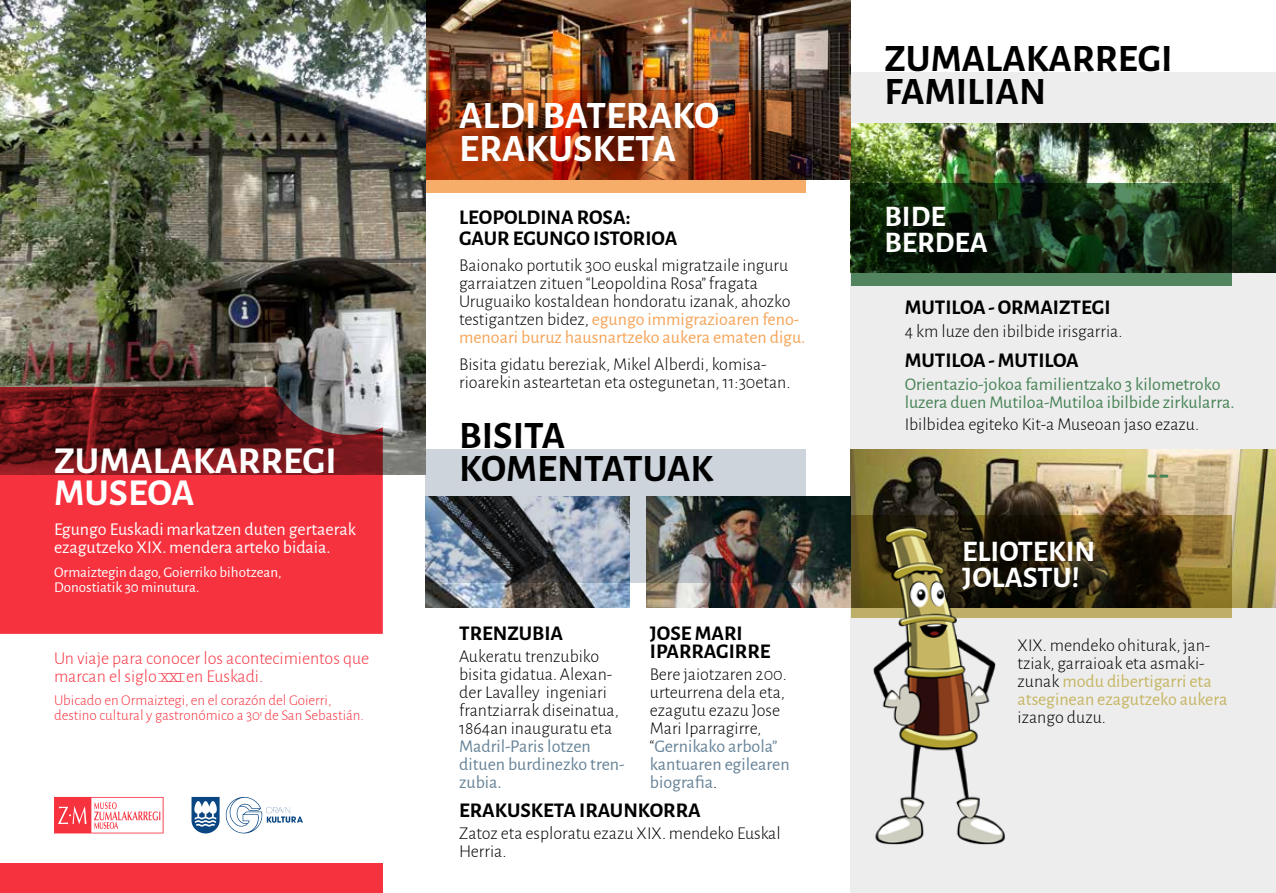
<style>
.page{position:relative;width:1276px;height:893px;background:#fff}
.page>*{position:absolute;margin:0;border:0;box-sizing:border-box;transform-origin:0 0}
.t1{font:700 39px/33px "Alegreya Sans";color:#000}
.t2{font:700 39px/33px "Alegreya Sans";color:#fff}
.t3{font:700 38.25px/31.8px "Alegreya Sans";color:#fff}
.t4{font:700 30px/25.5px "Alegreya Sans";color:#fff}
.t5{font:700 21px/21px "Alegreya Sans";color:#000}
.t6{font:300 18px/18px "Alegreya Sans";color:#000}
.t7{font:18px/18px "Alegreya Sans";color:#478356}
.t8{font:18px/18px "Alegreya Sans";color:#fff}
.t9{font:300 18px/18px "Alegreya Sans";color:#f7323f}
.t10{font:18px/18px "Alegreya Sans";color:#678398}
.t11{font:300 15px/15px "Alegreya Sans";color:#f7323f}
.t12{font:15px/15px "Alegreya Sans";color:#fff}
.s1{font-weight:400;color:#f6a458}
.s2{font-weight:400;color:#678398}
.s3{font-weight:400;color:#c6b563}
</style>
<div class="page">
<div style="left:850px;top:72px;width:426px;height:821px;background:#ededed"></div>
<img style="left:850px;top:450px;width:426px;height:157px">
<svg style="left:1149px;top:475px;width:18px;height:3px"></svg>
<svg style="left:1016px;top:516px;width:215px;height:102px;background:#4b3d1c"></svg>
<img style="left:850px;top:123px;width:426px;height:150px">
<svg style="left:850px;top:183px;width:381px;height:102px;background:#1b351c"></svg>
<img style="left:850px;top:516px;width:166px;height:329px">
<img style="left:425px;top:0;width:425px;height:180px">
<img style="left:425px;top:90px;width:381px;height:102px">
<img style="left:425px;top:583px;width:204px;height:24px">
<img style="left:646px;top:497px;width:204px;height:110px">
<img style="left:425px;top:449px;width:381px;height:134px">
<img style="left:0;top:0;width:425px;height:474px">
<div style="left:0;top:863px;width:383px;height:30px;background:#f7323f"></div>
<svg style="left:191px;top:796px;width:112px;height:38px"></svg>
<svg style="left:54px;top:797px;width:110px;height:36px"></svg>
<svg style="left:0;top:387px;width:383px;height:247px;background:#c42c36"></svg>
<h2 class="t3" style="left:54px;top:442px;width:284px">ZUMALAKARREGI<br>MUSEOA</h2>
<p class="t8" style="left:54px;top:520px;width:303px">Egungo Euskadi markatzen duten gertaerak ezagutzeko XIX. mendera arteko bidaia.</p>
<p class="t12" style="left:54px;top:564px;width:229px">Ormaiztegin dago, Goierriko bihotzean,<br>Donostiatik 30 minutura.</p>
<p class="t9" style="left:54px;top:648px;width:317px">Un viaje para conocer los acontecimientos que marcan el siglo XXI en Euskadi.</p>
<p class="t11" style="left:54px;top:692px;width:311px">Ubicado en Ormaiztegi, en el corazón del Goierri, destino cultural y gastronómico a 30’ de San Sebastián.</p>
<h1 class="t2" style="left:459px;top:96px;width:262px">ALDI BATERAKO<br>ERAKUSKETA</h1>
<p class="t5" style="left:459px;top:205px;width:220px">LEOPOLDINA ROSA:<br>GAUR EGUNGO ISTORIOA</p>
<p class="t6" style="left:459px;top:256px;width:348px">Baionako portutik 300 euskal migratzaile inguru garraiatzen zituen “Leopoldina Rosa” fragata Uruguaiko kostaldean hondoratu izanak, ahozko testigantzen bidez, <span class="s1">egungo immigrazioaren feno&shy;menoari buruz hausnartzeko aukera ematen digu.</span></p>
<p class="t6" style="left:459px;top:354px;width:333px">Bisita gidatu bereziak, Mikel Alberdi, komisa&shy;rioarekin asteartetan eta ostegunetan, 11:30etan.</p>
<h1 class="t1" style="left:459px;top:417px;width:256px">BISITA<br>KOMENTATUAK</h1>
<p class="t5" style="left:650px;top:623px;width:122px;line-height:18px">JOSE MARI<br>IPARRAGIRRE</p>
<p class="t6" style="left:650px;top:665px;width:141px">Bere jaiotzaren 200. urteurrena dela eta, ezagutu ezazu Jose<br>Mari Iparragirre, “<span class="s2">Gernikako arbola” kantuaren egilearen biografia</span>.</p>
<p class="t5" style="left:459px;top:798px;width:243px">ERAKUSKETA IRAUNKORRA</p>
<p class="t6" style="left:459px;top:823px;width:323px">Zatoz eta esploratu ezazu XIX. mendeko Euskal<br>Herria.</p>
<p class="t5" style="left:459px;top:621px;width:106px">TRENZUBIA</p>
<p class="t6" style="left:459px;top:647px;width:161px">Aukeratu trenzubiko bisita gidatua. Alexan&shy;der Lavalley ingeniari frantziarrak diseinatua,<br>1864an inauguratu eta</p>
<p class="t10" style="left:459px;top:737px;width:167px">Madril-Paris lotzen dituen burdinezko tren&shy;zubia.</p>
<h1 class="t1" style="left:884px;top:39px;width:290px">ZUMALAKARREGI<br>FAMILIAN</h1>
<h3 class="t4" style="left:884px;top:202px;width:105px">BIDE<br>BERDEA</h3>
<p class="t5" style="left:904px;top:296px;width:207px">MUTILOA - ORMAIZTEGI</p>
<p class="t6" style="left:904px;top:321px;width:219px">4 km luze den ibilbide irisgarria.</p>
<p class="t5" style="left:904px;top:349px;width:176px">MUTILOA - MUTILOA</p>
<p class="t7" style="left:904px;top:374px;width:331px">Orientazio-jokoa familientzako 3 kilometroko luzera duen Mutiloa-Mutiloa ibilbide zirkularra.</p>
<p class="t6" style="left:904px;top:415px;width:296px">Ibilbidea egiteko Kit-a Museoan jaso ezazu.</p>
<h3 class="t4" style="left:962px;top:537px;width:135px">ELIOTEKIN<br>JOLASTU!</h3>
<p class="t6" style="left:1017px;top:636px;width:211px">XIX. mendeko ohiturak, jan&shy;tziak, garraioak eta asmaki&shy;zunak <span class="s3">modu dibertigarri eta atseginean ezagutzeko aukera</span></p>
<p class="t6" style="left:1017px;top:708px;width:90px">izango duzu.</p>
</div>
